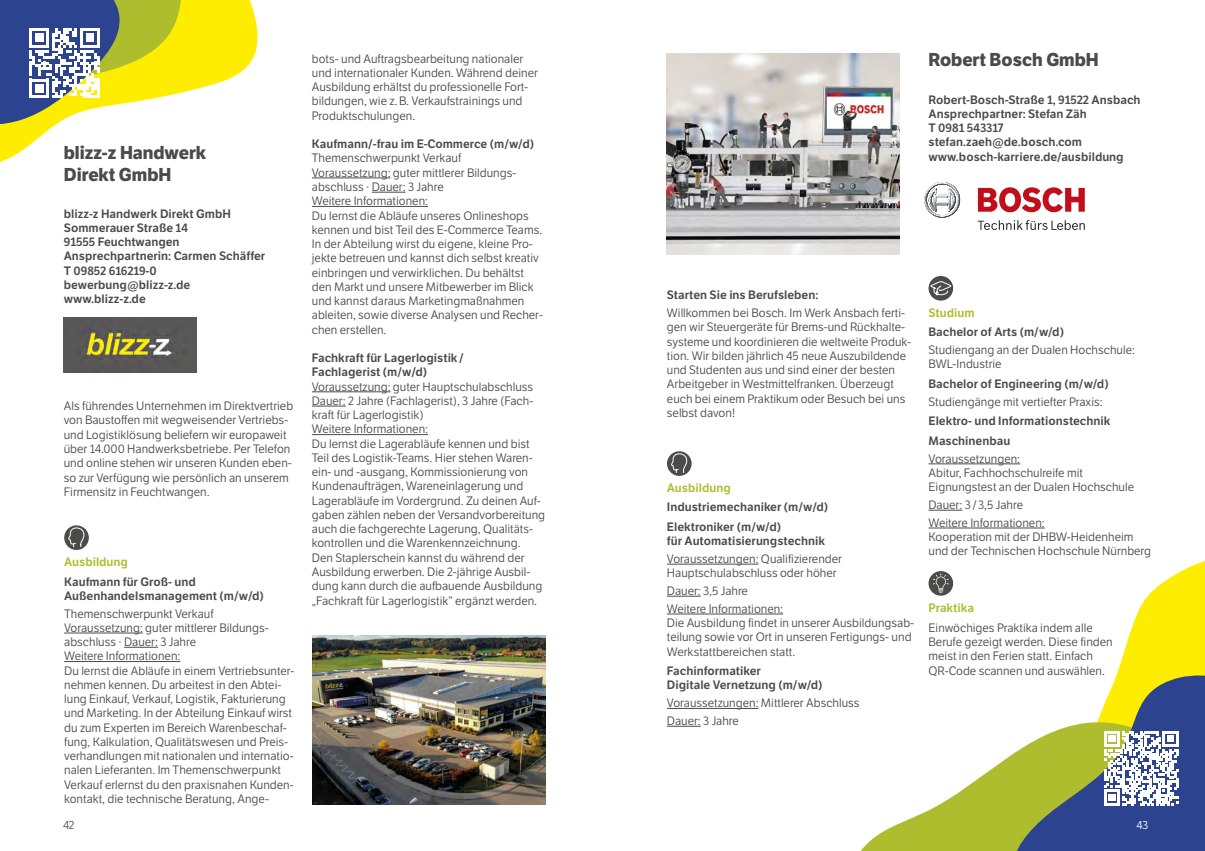
<style>
.page{position:relative;width:1205px;height:851px;background:#fff}
.page>*{position:absolute;margin:0;border:0;box-sizing:border-box;transform-origin:0 0}
.t1{font:700 18.12px/22.5px "LFT Etica";color:#4b4b4a}
.t2{font:11.88px/14.2px "LFT Etica";color:#4b4b4a}
.t3{font:11.88px/14.2px "LFT Etica SB";color:#4b4b4a}
.t4{font:11.88px "LFT Etica SB";color:#aebd2d}
.t5{font:11.25px "LFT Etica";color:#4b4b4a}
.t6{font:11.25px "LFT Etica";color:#fff}
</style>
<div class="page">
<svg style="left:861px;top:761px;width:142px;height:89px"></svg>
<hr style="left:64px;top:632px;width:79px;height:1px;background:#4b4b4a">
<hr style="left:124px;top:647px;width:34px;height:1px;background:#4b4b4a">
<hr style="left:64px;top:661px;width:116px;height:1px;background:#4b4b4a">
<img style="left:63px;top:318px;width:133px;height:55px">
<svg style="left:64px;top:525px;width:25px;height:25px"></svg>
<svg style="left:68px;top:527px;width:17px;height:20px"></svg>
<svg style="left:0;top:0;width:258px;height:162px"></svg>
<svg style="left:0;top:0;width:225px;height:127px"></svg>
<hr style="left:667px;top:563px;width:91px;height:1px;background:#4b4b4a">
<hr style="left:667px;top:595px;width:34px;height:1px;background:#4b4b4a">
<hr style="left:667px;top:613px;width:116px;height:1px;background:#4b4b4a">
<hr style="left:667px;top:708px;width:91px;height:1px;background:#4b4b4a">
<hr style="left:667px;top:725px;width:34px;height:1px;background:#4b4b4a">
<svg style="left:1003px;top:561px;width:202px;height:289px"></svg>
<hr style="left:928px;top:463px;width:92px;height:1px;background:#4b4b4a">
<hr style="left:928px;top:510px;width:34px;height:1px;background:#4b4b4a">
<hr style="left:928px;top:527px;width:117px;height:1px;background:#4b4b4a">
<svg style="left:924px;top:182px;width:36px;height:36px"></svg>
<svg style="left:977px;top:220px;width:108px;height:10px"></svg>
<svg style="left:978px;top:187px;width:107px;height:25px"></svg>
<div style="left:667px;top:451px;width:24px;height:25px;background:#4b4b4a;border-radius:50%"></div>
<svg style="left:670px;top:453px;width:18px;height:20px"></svg>
<div style="left:928px;top:276px;width:25px;height:24px;background:#4b4b4a;border-radius:50%"></div>
<svg style="left:930px;top:280px;width:22px;height:15px"></svg>
<div style="left:928px;top:571px;width:25px;height:24px;background:#4b4b4a;border-radius:50%"></div>
<svg style="left:933px;top:573px;width:16px;height:19px"></svg>
<img style="left:666px;top:54px;width:233px;height:200px">
<hr style="left:312px;top:177px;width:78px;height:1px;background:#4b4b4a">
<hr style="left:372px;top:192px;width:34px;height:1px;background:#4b4b4a">
<hr style="left:312px;top:206px;width:116px;height:1px;background:#4b4b4a">
<hr style="left:312px;top:391px;width:78px;height:1px;background:#4b4b4a">
<hr style="left:312px;top:405px;width:34px;height:1px;background:#4b4b4a">
<hr style="left:312px;top:434px;width:116px;height:1px;background:#4b4b4a">
<img style="left:312px;top:635px;width:233px;height:169px">
<h1 class="t1" style="left:64px;top:141px;width:144px">blizz-z Handwerk<br>Direkt GmbH</h1>
<p class="t3" style="left:64px;top:206px;width:203px">blizz-z Handwerk Direkt GmbH<br>Sommerauer Straße 14<br>91555 Feuchtwangen<br>Ansprechpartnerin: Carmen Schäffer<br>T 09852 616219-0 bewerbung@blizz-z.de www.blizz-z.de</p>
<p class="t2" style="left:64px;top:399px;width:231px">Als führendes Unternehmen im Direktvertrieb von Baustoffen mit wegweisender Vertriebs&shy;und Logistiklösung beliefern wir europaweit über 14.000 Handwerksbetriebe. Per Telefon und online stehen wir unseren Kunden eben&shy;so zur Verfügung wie persönlich an unserem Firmensitz in Feuchtwangen.</p>
<p class="t4" style="left:64px;top:554px;width:65px">Ausbildung</p>
<p class="t3" style="left:64px;top:574px;width:201px">Kaufmann für Groß- und<br>Außenhandelsmanagement (m/w/d)</p>
<p class="t2" style="left:64px;top:606px;width:232px">Themenschwerpunkt Verkauf Voraussetzung: guter mittlerer Bildungs&shy;abschluss · Dauer: 3 Jahre<br>Weitere Informationen:<br>Du lernst die Abläufe in einem Vertriebsunter&shy;nehmen kennen. Du arbeitest in den Abtei&shy;lung Einkauf, Verkauf, Logistik, Fakturierung und Marketing. In der Abteilung Einkauf wirst du zum Experten im Bereich Warenbeschaf&shy;fung, Kalkulation, Qualitätswesen und Preis&shy;verhandlungen mit nationalen und internatio&shy;nalen Lieferanten. Im Themenschwerpunkt Verkauf erlernst du den praxisnahen Kunden&shy;kontakt, die technische Beratung, Ange-</p>
<p class="t5" style="left:63px;top:818px;width:13px">42</p>
<p class="t2" style="left:312px;top:52px;width:228px">bots- und Auftragsbearbeitung nationaler und internationaler Kunden. Während deiner Ausbildung erhältst du professionelle Fort&shy;bildungen, wie z.B. Verkaufstrainings und Produktschulungen.</p>
<p class="t3" style="left:312px;top:137px;width:224px">Kaufmann/-frau im E-Commerce (m/w/d)</p>
<p class="t2" style="left:312px;top:151px;width:233px">Themenschwerpunkt Verkauf<br>Voraussetzung: guter mittlerer Bildungs&shy;abschluss · Dauer: 3 Jahre<br>Weitere Informationen:<br>Du lernst die Abläufe unseres Onlineshops kennen und bist Teil des E-Commerce Teams.<br>In der Abteilung wirst du eigene, kleine Pro&shy;jekte betreuen und kannst dich selbst kreativ einbringen und verwirklichen. Du behältst den Markt und unsere Mitbewerber im Blick und kannst daraus Marketingmaßnahmen ableiten, sowie diverse Analysen und Recher&shy;chen erstellen.</p>
<p class="t3" style="left:312px;top:351px;width:154px">Fachkraft für Lagerlogistik/<br>Fachlagerist (m/w/d)</p>
<p class="t2" style="left:312px;top:379px;width:235px">Voraussetzung: guter Hauptschulabschluss Dauer: 2 Jahre (Fachlagerist), 3 Jahre (Fach&shy;kraft für Lagerlogistik)<br>Weitere Informationen:<br>Du lernst die Lagerabläufe kennen und bist Teil des Logistik-Teams. Hier stehen Waren&shy;ein- und -ausgang, Kommissionierung von Kundenaufträgen, Wareneinlagerung und Lagerabläufe im Vordergrund. Zu deinen Auf&shy;gaben zählen neben der Versandvorbereitung auch die fachgerechte Lagerung, Qualitäts&shy;kontrollen und die Warenkennzeichnung.<br>Den Staplerschein kannst du während der Ausbildung erwerben. Die 2-jährige Ausbil&shy;dung kann durch die aufbauende Ausbildung „Fachkraft für Lagerlogistik” ergänzt werden.</p>
<h1 class="t1" style="left:928px;top:49px;width:172px">Robert Bosch GmbH</h1>
<p class="t3" style="left:928px;top:92px;width:214px">Robert-Bosch-Straße 1, 91522 Ansbach<br>Ansprechpartner: Stefan Zäh<br>T 0981 543317 stefan.zaeh@de.bosch.com www.bosch-karriere.de/ausbildung</p>
<p class="t3" style="left:667px;top:288px;width:153px">Starten Sie ins Berufsleben:</p>
<p class="t2" style="left:667px;top:306px;width:246px">Willkommen bei Bosch. Im Werk Ansbach ferti&shy;gen wir Steuergeräte für Brems-und Rückhalte&shy;systeme und koordinieren die weltweite Produk&shy;tion. Wir bilden jährlich 45 neue Auszubildende und Studenten aus und sind einer der besten Arbeitgeber in Westmittelfranken. Überzeugt euch bei einem Praktikum oder Besuch bei uns selbst davon!</p>
<p class="t4" style="left:667px;top:480px;width:65px">Ausbildung</p>
<p class="t3" style="left:667px;top:497px;width:163px;line-height:19.6px">Industriemechaniker (m/w/d)<br>Elektroniker (m/w/d)</p>
<p class="t3" style="left:667px;top:534px;width:160px">für Automatisierungstechnik</p>
<p class="t2" style="left:667px;top:552px;width:176px">Voraussetzungen: Qualifizierender<br>Hauptschulabschluss oder höher</p>
<p class="t2" style="left:667px;top:582px;width:118px;line-height:17.8px">Dauer: 3,5 Jahre<br>Weitere Informationen:</p>
<p class="t2" style="left:667px;top:616px;width:249px">Die Ausbildung findet in unserer Ausbildungsab&shy;teilung sowie vor Ort in unseren Fertigungs- und<br>Werkstattbereichen statt.</p>
<p class="t3" style="left:667px;top:664px;width:157px">Fachinformatiker<br>Digitale Vernetzung (m/w/d)</p>
<p class="t2" style="left:667px;top:694px;width:194px;line-height:17.8px">Voraussetzungen: Mittlerer Abschluss<br>Dauer: 3 Jahre</p>
<p class="t4" style="left:928px;top:305px;width:47px">Studium</p>
<p class="t3" style="left:928px;top:325px;width:137px">Bachelor of Arts (m/w/d)</p>
<p class="t2" style="left:928px;top:343px;width:208px">Studiengang an der Dualen Hochschule:<br>BWL-Industrie</p>
<p class="t3" style="left:928px;top:376px;width:182px">Bachelor of Engineering (m/w/d)</p>
<p class="t2" style="left:928px;top:394px;width:176px">Studiengänge mit vertiefter Praxis:</p>
<p class="t3" style="left:928px;top:411px;width:183px;line-height:19.6px">Elektro- und Informationstechnik<br>Maschinenbau</p>
<p class="t2" style="left:928px;top:451px;width:207px">Voraussetzungen:<br>Abitur, Fachhochschulreife mit<br>Eignungstest an der Dualen Hochschule</p>
<p class="t2" style="left:928px;top:496px;width:118px;line-height:17.8px">Dauer: 3/3,5 Jahre<br>Weitere Informationen:</p>
<p class="t2" style="left:928px;top:530px;width:224px">Kooperation mit der DHBW-Heidenheim und der Technischen Hochschule Nürnberg</p>
<p class="t4" style="left:928px;top:601px;width:47px">Praktika</p>
<p class="t2" style="left:928px;top:621px;width:186px">Einwöchiges Praktika indem alle Berufe gezeigt werden. Diese finden meist in den Ferien statt. Einfach QR-Code scannen und auswählen.</p>
<p class="t6" style="left:1136px;top:818px;width:13px">43</p>
</div>
